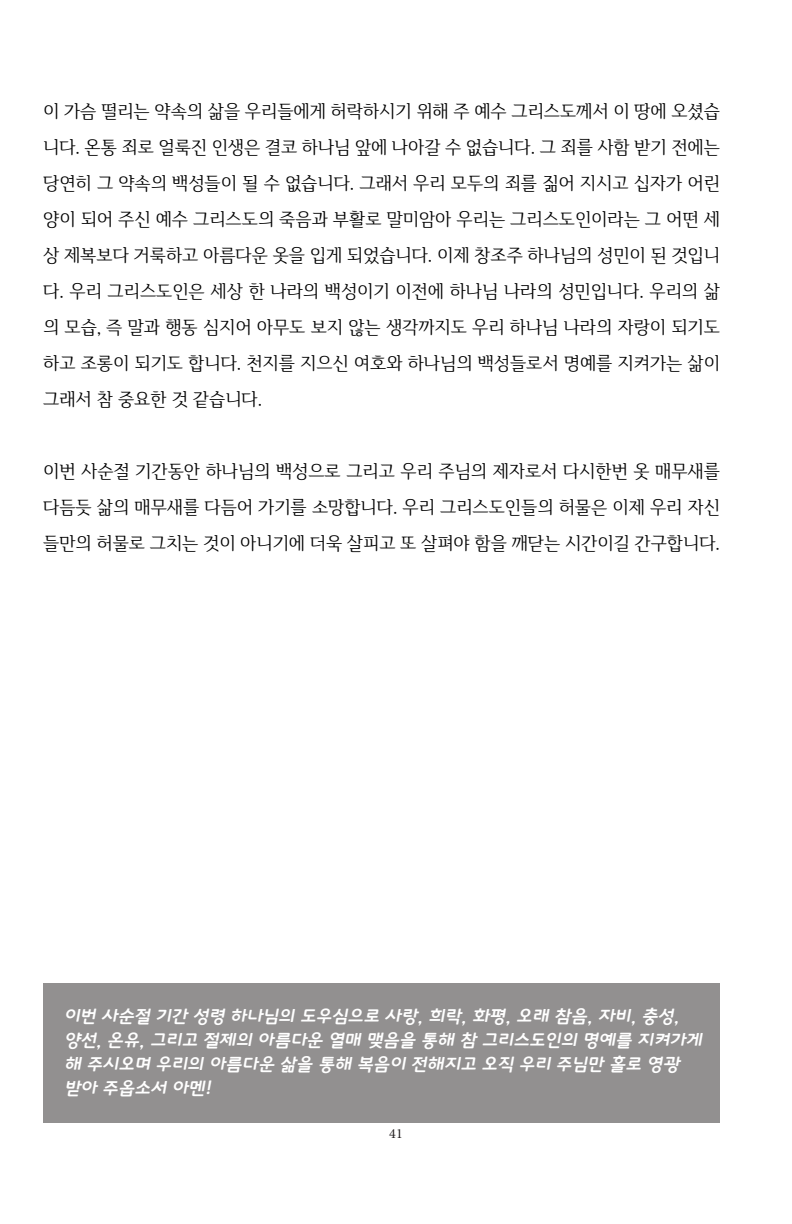
<style>
.page{position:relative;width:792px;height:1224px;background:#fff}
.page>*{position:absolute;margin:0;border:0;box-sizing:border-box;transform-origin:0 0}
.t1{font:18px/36px "Iropke Batang M";color:#000;text-align:justify}
.t2{font:italic 18px "Korean DDD R";color:#fff}
.t3{font:14px "Minion Pro";color:#231f20}
</style>
<div class="page">
<div style="left:43px;top:984px;width:677px;height:139px;background:#929090"></div>
<p class="t1" style="left:43px;top:93px;width:678px">이 가슴 떨리는 약속의 삶을 우리들에게 허락하시기 위해 주 예수 그리스도께서 이 땅에 오셨습 니다. 온통 죄로 얼룩진 인생은 결코 하나님 앞에 나아갈 수 없습니다. 그 죄를 사함 받기 전에는 당연히 그 약속의 백성들이 될 수 없습니다. 그래서 우리 모두의 죄를 짊어 지시고 십자가 어린 양이 되어 주신 예수 그리스도의 죽음과 부활로 말미암아 우리는 그리스도인이라는 그 어떤 세 상 제복보다 거룩하고 아름다운 옷을 입게 되었습니다. 이제 창조주 하나님의 성민이 된 것입니 다. 우리 그리스도인은 세상 한 나라의 백성이기 이전에 하나님 나라의 성민입니다. 우리의 삶 의 모습, 즉 말과 행동 심지어 아무도 보지 않는 생각까지도 우리 하나님 나라의 자랑이 되기도 하고 조롱이 되기도 합니다. 천지를 지으신 여호와 하나님의 백성들로서 명예를 지켜가는 삶이 그래서 참 중요한 것 같습니다.</p>
<p class="t1" style="left:43px;top:453px;width:678px">이번 사순절 기간동안 하나님의 백성으로 그리고 우리 주님의 제자로서 다시한번 옷 매무새를 다듬듯 삶의 매무새를 다듬어 가기를 소망합니다. 우리 그리스도인들의 허물은 이제 우리 자신 들만의 허물로 그치는 것이 아니기에 더욱 살피고 또 살펴야 함을 깨닫는 시간이길 간구합니다.</p>
<p class="t2" style="left:64px;top:1007px;width:620px">이번 사순절 기간 성령 하나님의 도우심으로 사랑, 희락, 화평, 오래 참음, 자비, 충성,</p>
<p class="t2" style="left:64px;top:1031px;width:643px">양선, 온유, 그리고 절제의 아름다운 열매 맺음을 통해 참 그리스도인의 명예를 지켜가게</p>
<p class="t2" style="left:64px;top:1055px;width:621px">해 주시오며 우리의 아름다운 삶을 통해 복음이 전해지고 오직 우리 주님만 홀로 영광</p>
<p class="t2" style="left:64px;top:1079px;width:152px">받아 주옵소서 아멘!</p>
<p class="t3" style="left:389px;top:1124px;width:15px">41</p>
</div>
